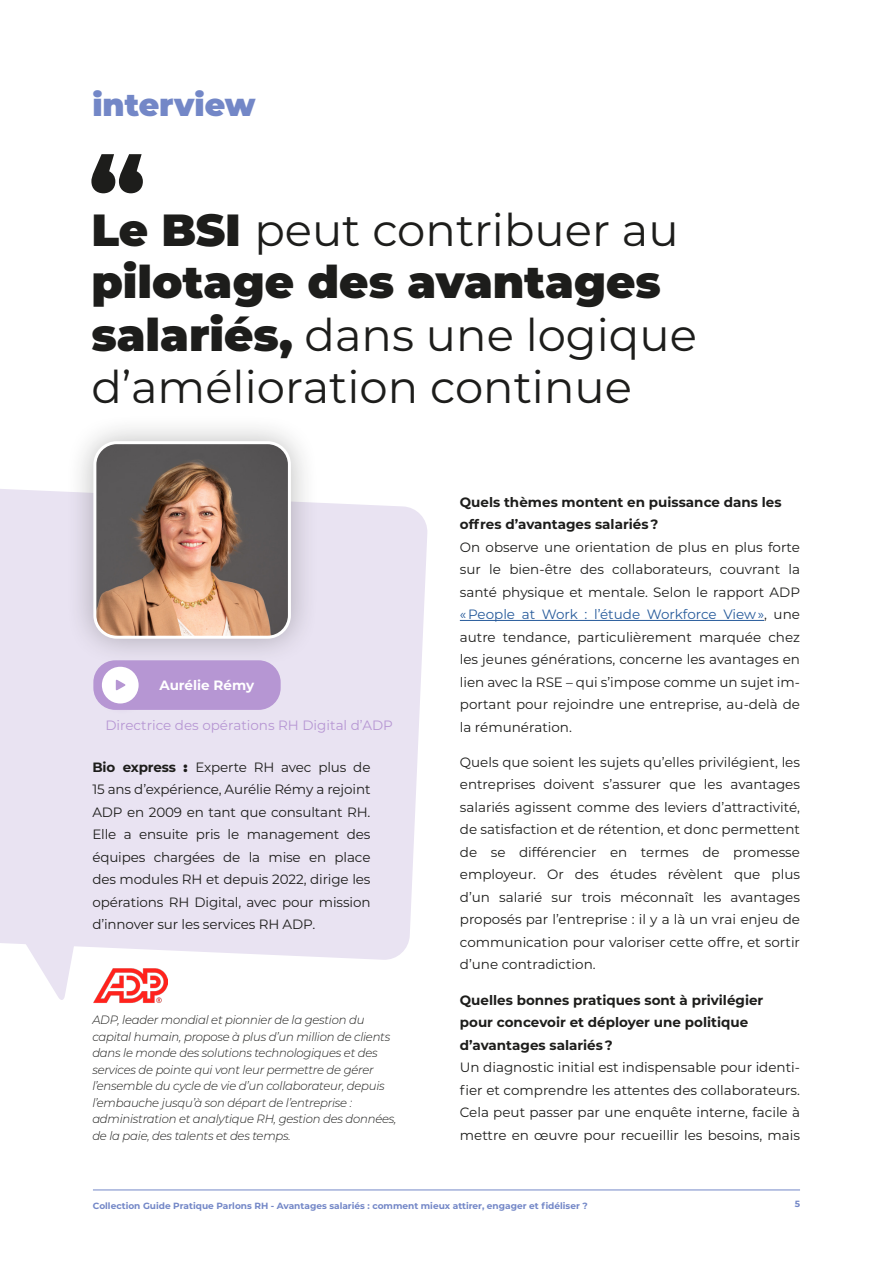
<style>
.page{position:relative;width:893px;height:1263px;background:#fff}
.page>*{position:absolute;margin:0;border:0;box-sizing:border-box;transform-origin:0 0}
.t1{font:45px/52.5px "Montserrat";color:#1d1d1b}
.t2{font:900 31.5px "Montserrat";color:#7387c7}
.t3{font:13.5px/22.5px "Montserrat";color:#1d1d1b;text-align:justify}
.t4{font:700 13.5px/22.5px "Montserrat";color:#1d1d1b}
.t5{font:13.5px "Montserrat";color:#b696d3}
.t6{font:700 13.5px "Montserrat";color:#fff}
.t7{font:italic 300 12px/16.5px "Montserrat";letter-spacing:-.02em;color:#1d1d1b}
.t8{font:700 9px "Montserrat";color:#7387c7}
.s1{font-weight:900}
.s2{font-weight:700}
.s3{color:#275b9b}
</style>
<div class="page">
<div style="left:0;top:489px;width:428px;height:471px;background:#e9e3f2"></div>
<svg style="left:3px;top:874px;width:84px;height:126px"></svg>
<div style="left:65px;top:413px;width:254px;height:254px;background:#1d1d1b;opacity:.3"></div>
<img style="left:95px;top:443px;width:194px;height:194px">
<div style="left:93px;top:441px;width:198px;height:198px;border:3px solid #fff;border-radius:22px"></div>
<hr style="left:93px;top:1189px;width:707px;height:1px;background:#7387c7">
<svg style="left:91px;top:154px;width:52px;height:39px"></svg>
<hr style="left:460px;top:620px;width:304px;height:1px;background:#275b9b">
<div style="left:93px;top:660px;width:188px;height:50px;background:#b696d3;border-radius:22px"></div>
<div style="left:96px;top:660px;width:53px;height:54px;background:#b696d3;opacity:.75"></div>
<div style="left:102px;top:667px;width:37px;height:36px;background:#fff;border-radius:50%"></div>
<svg style="left:116px;top:679px;width:10px;height:11px"></svg>
<img style="left:93px;top:968px;width:74px;height:35px">
<h2 class="t2" style="left:92px;top:81px;width:165px">interview</h2>
<h1 class="t1" style="left:91px;top:202px;width:607px"><span class="s1">Le BSI</span> peut contribuer au <span class="s1">pilotage des avantages salariés,</span> dans une logique d’amélioration continue</h1>
<p class="t6" style="left:159px;top:676px;width:96px">Aurélie Rémy</p>
<p class="t5" style="left:105px;top:716px;width:289px">Directrice des opérations RH Digital d’ADP</p>
<p class="t3" style="left:92px;top:755px;width:280px"><span class="s2">Bio express</span> <span class="s1">:</span> Experte RH avec plus de 15 ans d’expérience, Aurélie Rémy a rejoint ADP en 2009 en tant que consultant RH.<br>Elle a ensuite pris le management des équipes chargées de la mise en place des modules RH et depuis 2022, dirige les opérations RH Digital, avec pour mission d’innover sur les services RH ADP.</p>
<p class="t7" style="left:92px;top:1011px;width:306px">ADP, leader mondial et pionnier de la gestion du capital humain, propose à plus d’un million de clients dans le monde des solutions technologiques et des services de pointe qui vont leur permettre de gérer l’ensemble du cycle de vie d’un collaborateur, depuis l’embauche jusqu’à son départ de l’entreprise : administration et analytique RH, gestion des données, de la paie, des talents et des temps.</p>
<p class="t4" style="left:460px;top:490px;width:323px">Quels thèmes montent en puissance dans les offres d’avantages salariés ?</p>
<p class="t3" style="left:460px;top:535px;width:342px">On observe une orientation de plus en plus forte sur le bien-être des collaborateurs, couvrant la santé physique et mentale. Selon le rapport ADP <span class="s3">« People at Work : l’étude Workforce View »</span>, une autre tendance, particulièrement marquée chez les jeunes générations, concerne les avantages en lien avec la RSE – qui s’impose comme un sujet im&shy;portant pour rejoindre une entreprise, au-delà de la rémunération.</p>
<p class="t3" style="left:460px;top:750px;width:342px">Quels que soient les sujets qu’elles privilégient, les entreprises doivent s’assurer que les avantages salariés agissent comme des leviers d’attractivité, de satisfaction et de rétention, et donc permettent de se différencier en termes de promesse employeur. Or des études révèlent que plus d’un salarié sur trois méconnaît les avantages proposés par l’entreprise : il y a là un vrai enjeu de communication pour valoriser cette offre, et sortir d’une contradiction.</p>
<p class="t4" style="left:460px;top:988px;width:305px">Quelles bonnes pratiques sont à privilégier pour concevoir et déployer une politique d’avantages salariés ?</p>
<p class="t3" style="left:460px;top:1056px;width:342px">Un diagnostic initial est indispensable pour identi&shy;fier et comprendre les attentes des collaborateurs.<br>Cela peut passer par une enquête interne, facile à mettre en œuvre pour recueillir les besoins, mais</p>
<p class="t8" style="left:93px;top:1200px;width:496px">Collection Guide Pratique Parlons RH - Avantages salariés : comment mieux attirer, engager et fidéliser ?</p>
<p class="t8" style="left:795px;top:1197px;width:7px">5</p>
</div>
